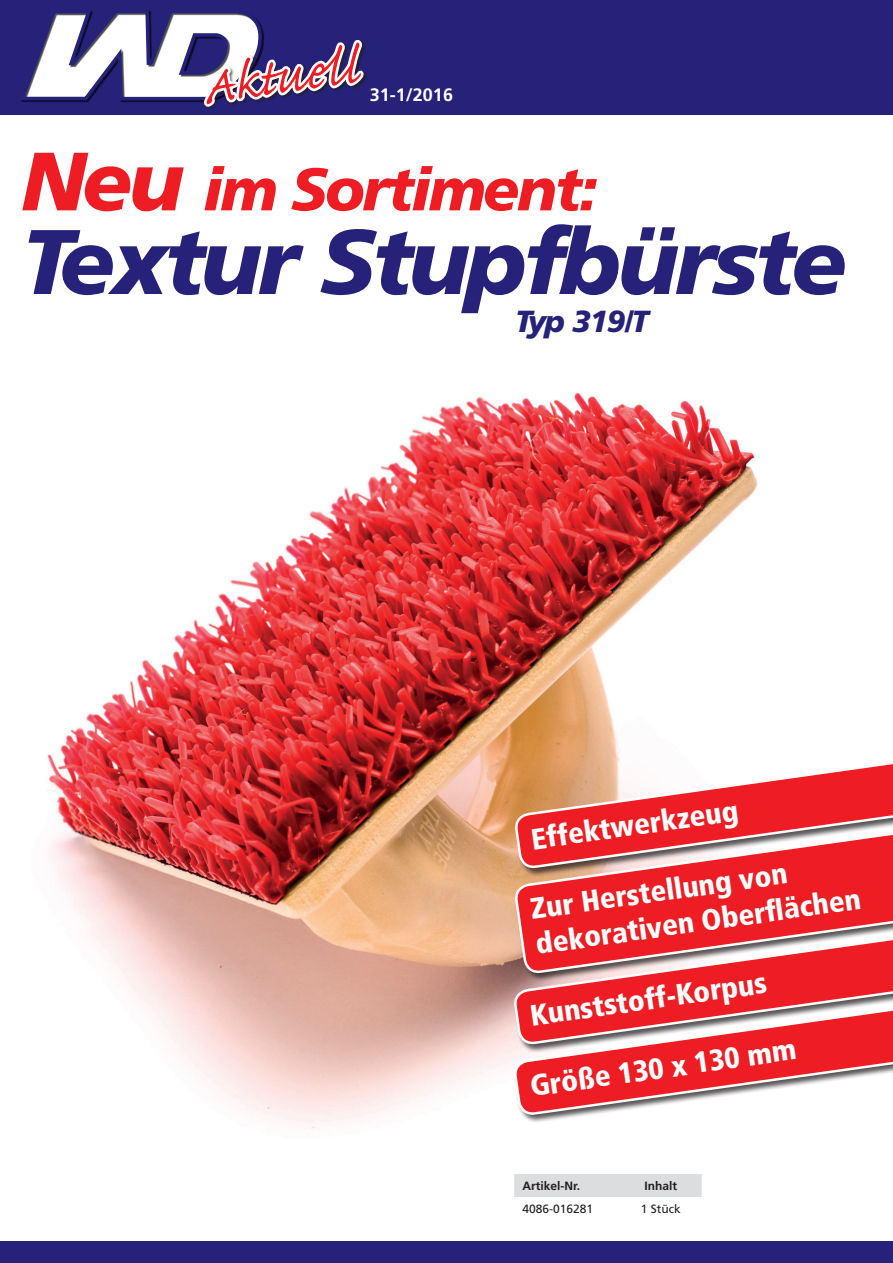
<style>
.page{position:relative;width:893px;height:1263px;background:#fff}
.page>*{position:absolute;margin:0;border:0;box-sizing:border-box;transform-origin:0 0}
.t1{font:italic 900 91.5px "Frutiger LT";letter-spacing:-.04em;color:#26227a}
.t2{font:65.55px "Caflisch Script Pro";color:#ee1d23}
.t3{font:italic 900 60px "Frutiger LT";letter-spacing:-.04em;color:#ee1d23}
.t4{font:italic 900 30.45px "Frutiger LT";letter-spacing:-.04em;color:#26227a}
.t5{font:900 condensed 29.55px/35.4px "Frutiger";color:#fff}
.t6{font:700 18px "Frutiger LT";color:#fff}
.t7{font:700 12px "Frutiger";color:#231f20}
.t8{font:12px "Frutiger";color:#231f20}
.s1{font-size:82.5px}
</style>
<div class="page">
<img style="left:47px;top:392px;width:711px;height:737px">
<div style="left:514px;top:1174px;width:188px;height:23px;background:#dcdddf"></div>
<svg style="left:515px;top:717px;width:378px;height:71px"></svg>
<svg style="left:515px;top:788px;width:378px;height:105px;background:#e74a4a"></svg>
<svg style="left:514px;top:893px;width:379px;height:70px;background:#e83d42"></svg>
<div style="left:514px;top:985px;width:379px;height:138px;background:#231f20;opacity:.75"></div>
<svg style="left:514px;top:963px;width:379px;height:152px"></svg>
<div style="left:0;top:1242px;width:893px;height:21px;background:#26227a"></div>
<div style="left:0;top:0;width:893px;height:115px;background:#26227a"></div>
<svg style="left:21px;top:11px;width:344px;height:97px"></svg>
<h2 class="t2" style="left:197px;top:54px;width:157px;rotate:-8deg">Aktuell</h2>
<p class="t6" style="left:370px;top:84px;width:85px">31-1/2016</p>
<h3 class="t3" style="left:21px;top:154px;width:578px"><span class="s1">Neu</span> im Sortiment:</h3>
<h1 class="t1" style="left:21px;top:207px;width:827px">Textur Stupfbürste</h1>
<p class="t4" style="left:515px;top:303px;width:135px">Typ 319/T</p>
<p class="t5" style="left:529px;top:822px;width:210px;rotate:-8deg">Effektwerkzeug</p>
<p class="t5" style="left:528px;top:891px;width:330px;rotate:-8deg">Zur Herstellung von dekorativen Oberfl ächen</p>
<p class="t5" style="left:528px;top:998px;width:240px;rotate:-8deg">Kunststoff-Korpus</p>
<p class="t5" style="left:528px;top:1068px;width:270px;rotate:-8deg">Größe 130 x 130 mm</p>
<p class="t7" style="left:523px;top:1179px;width:59px">Artikel-Nr.</p>
<p class="t7" style="left:644px;top:1179px;width:34px">Inhalt</p>
<p class="t8" style="left:523px;top:1202px;width:72px">4086-016281</p>
<p class="t8" style="left:641px;top:1202px;width:42px">1 Stück</p>
</div>
